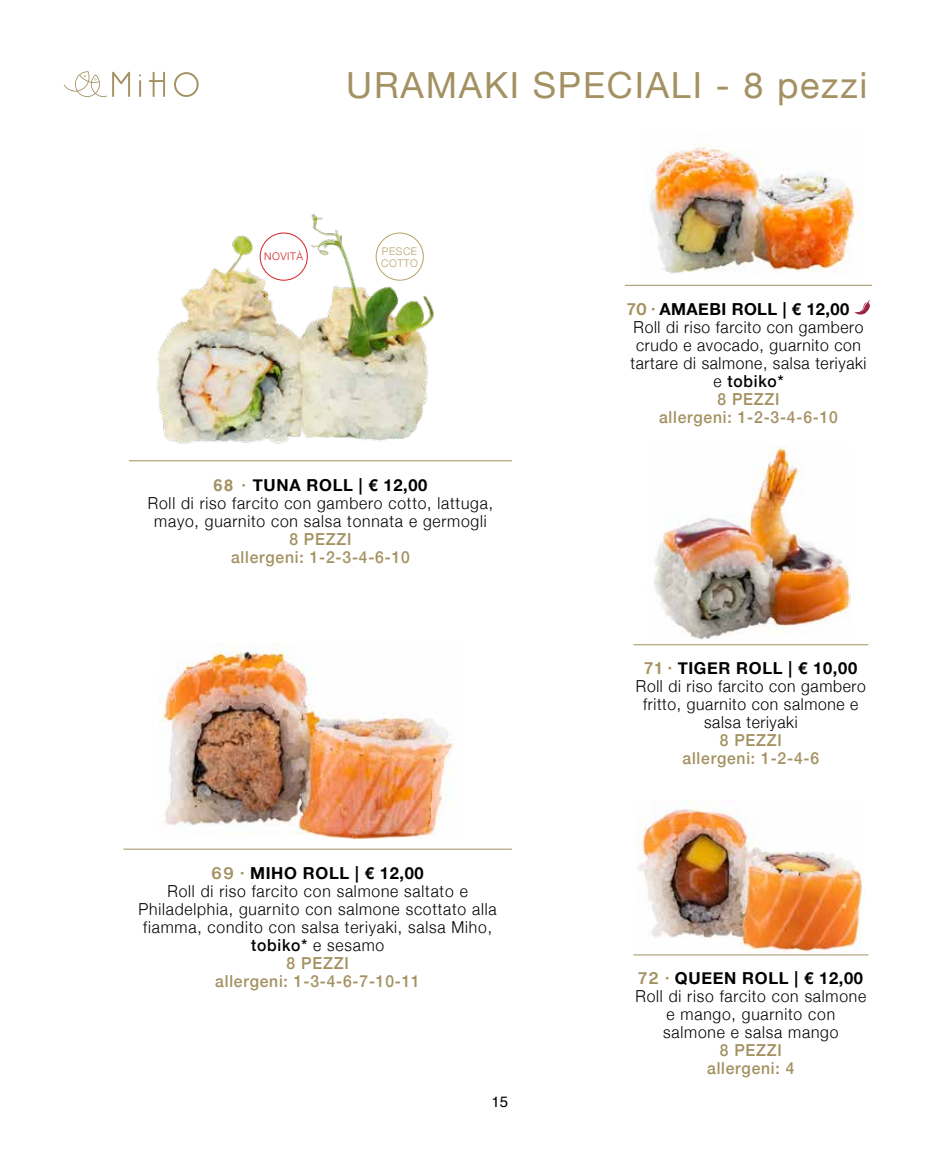
<style>
.page{position:relative;width:936px;height:1149px;background:#fff}
.page>*{position:absolute;margin:0;border:0;box-sizing:border-box;transform-origin:0 0}
.t1{font:36px "Helvetica Neue";letter-spacing:.05em;color:#a39161}
.t2{font:300 16.5px/18px "Helvetica Neue";letter-spacing:.05em;color:#000;text-align:center;scale:.95 1}
.t3{font:500 16.5px/18px "Helvetica Neue";letter-spacing:.05em;color:#a39161;text-align:center;scale:.95 1}
.t4{font:700 16.5px "Helvetica Neue";letter-spacing:.025em;color:#000}
.t5{font:500 16.5px "Helvetica Neue";letter-spacing:.05em;color:#000;scale:.95 1}
.t6{font:15px "Helvetica";color:#000}
.t7{font:300 10.5px/12px "Helvetica Neue";letter-spacing:.05em;color:#b4a269}
.t8{font:300 10.5px "Helvetica Neue";letter-spacing:.05em;color:#d52027}
.s1{font-family:"Helvetica Now Display";color:#a39161}
.s2{font-weight:300}
.s3{font-family:"Helvetica";font-weight:700;color:#a39161}
.s4{font-weight:700}
.s5{font-family:"Helvetica Now Display";font-weight:700;color:#a39161}
.s6{font-weight:500}
.s7{font-weight:500;color:#a39161}
</style>
<div class="page">
<svg style="left:149px;top:72px;width:16px;height:25px"></svg>
<svg style="left:174px;top:72px;width:24px;height:25px"></svg>
<svg style="left:139px;top:74px;width:2px;height:23px"></svg>
<svg style="left:64px;top:71px;width:66px;height:26px"></svg>
<img style="left:653px;top:446px;width:197px;height:193px">
<svg style="left:854px;top:300px;width:15px;height:14px"></svg>
<hr style="left:633px;top:644px;width:235px;height:1px;background:#a39161">
<hr style="left:123px;top:848px;width:389px;height:1px;background:#a39161">
<hr style="left:633px;top:954px;width:235px;height:1px;background:#a39161">
<hr style="left:625px;top:285px;width:247px;height:1px;background:#a39161">
<img style="left:159px;top:643px;width:295px;height:195px">
<img style="left:650px;top:146px;width:207px;height:128px">
<img style="left:636px;top:800px;width:226px;height:151px">
<hr style="left:129px;top:460px;width:383px;height:1px;background:#a39161">
<img style="left:156px;top:213px;width:278px;height:231px">
<div style="left:376px;top:232px;width:47px;height:48px;border:1px solid #b4a269;border-radius:50%"></div>
<div style="left:260px;top:232px;width:48px;height:48px;border:1px solid #d52027;border-radius:50%"></div>
<h1 class="t1" style="left:346px;top:59px;width:522px">URAMAKI SPECIALI - 8 pezzi</h1>
<p class="t8" style="left:264px;top:247px;width:40px">NOVITÀ</p>
<p class="t7" style="left:381px;top:245px;width:38px">PESCE<br>COTTO</p>
<p class="t4" style="left:627px;top:295px;width:224px"><span class="s1">70 ·</span> AMAEBI ROLL | € 12,00</p>
<p class="t2" style="left:633px;top:316px;width:243px">Roll di riso farcito con gambero</p>
<p class="t2" style="left:636px;top:334px;width:238px">crudo e avocado, guarnito con</p>
<p class="t2" style="left:630px;top:352px;width:250px">tartare di salmone, salsa teriyaki</p>
<p class="t5" style="left:713px;top:367px;width:75px"><span class="s2">e</span> tobiko*</p>
<p class="t3" style="left:717px;top:388px;width:67px">8 PEZZI</p>
<p class="t3" style="left:659px;top:406px;width:190px">allergeni: 1-2-3-4-6-10</p>
<p class="t2" style="left:148px;top:474px;width:365px"><span class="s3">68 ·</span> <span class="s4">TUNA ROLL | € 12,00<br></span>Roll di riso farcito con gambero cotto, lattuga, mayo, guarnito con salsa tonnata e germogli</p>
<p class="t3" style="left:231px;top:528px;width:190px">8 PEZZI<br>allergeni: 1-2-3-4-6-10</p>
<p class="t2" style="left:138px;top:863px;width:378px"><span class="s5">69 ·</span> <span class="s4">MIHO ROLL | € 12,00<br></span>Roll di riso farcito con salmone saltato e<br>Philadelphia, guarnito con salmone scottato alla fiamma, condito con salsa teriyaki, salsa Miho, <span class="s6">tobiko*</span> e sesamo<br><span class="s7">8 PEZZI<br>allergeni: 1-3-4-6-7-10-11</span></p>
<p class="t6" style="left:491px;top:1089px;width:18px">15</p>
<p class="t2" style="left:636px;top:658px;width:243px"><span class="s5">71 ·</span> <span class="s4">TIGER ROLL | € 10,00<br></span>Roll di riso farcito con gambero fritto, guarnito con salmone e salsa teriyaki</p>
<p class="t3" style="left:682px;top:729px;width:145px">8 PEZZI allergeni: 1-2-4-6</p>
<p class="t2" style="left:635px;top:967px;width:244px"><span class="s5">72 ·</span> <span class="s4">QUEEN ROLL | € 12,00<br></span>Roll di riso farcito con salmone e mango, guarnito con salmone e salsa mango</p>
<p class="t3" style="left:707px;top:1039px;width:93px">8 PEZZI allergeni: 4</p>
</div>
